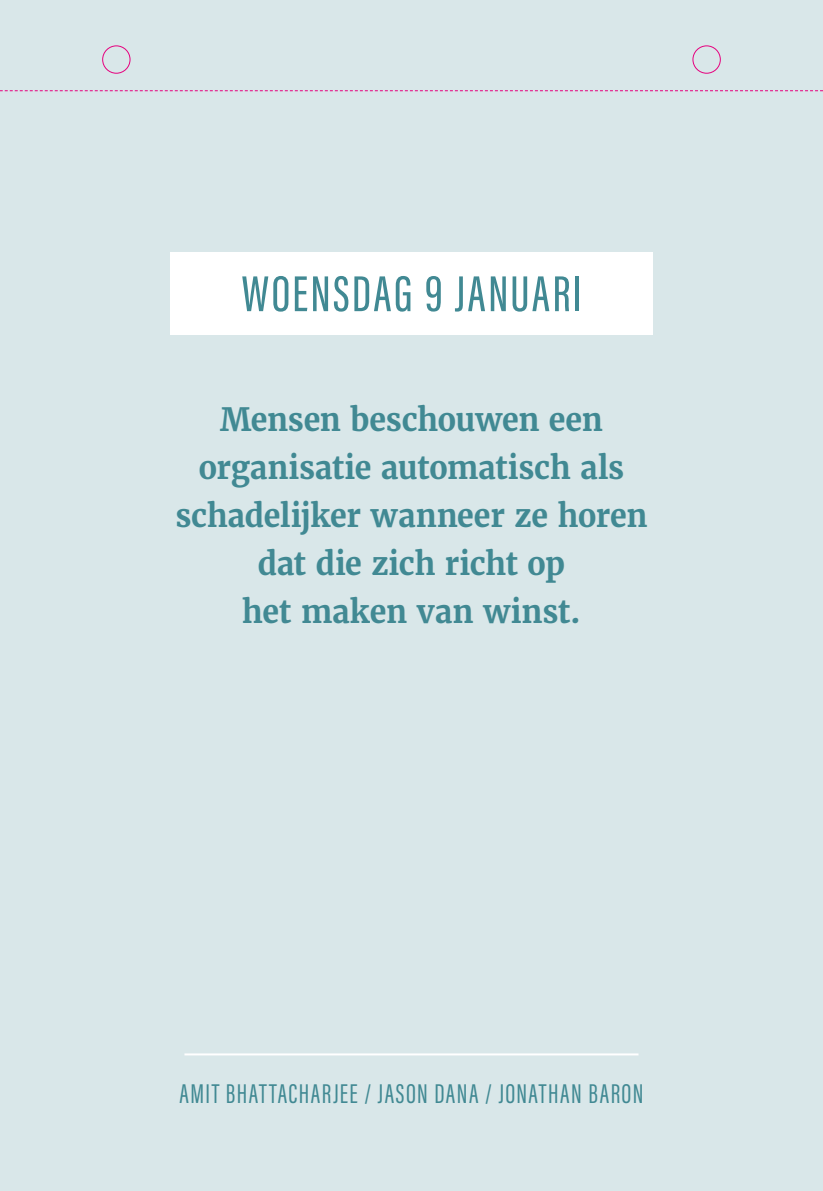
<style>
.page{position:relative;width:823px;height:1191px;background:#fff}
.page>*{position:absolute;margin:0;border:0;box-sizing:border-box;transform-origin:0 0}
.t1{font:500 52px "Acumin Pro Extra Cond";letter-spacing:.045em;color:#418993}
.t2{font:700 32px/48px "Merriweather";letter-spacing:-.01em;color:#418993;text-align:center;scale:.95 1}
.t3{font:28px "Acumin Pro Extra Cond";letter-spacing:.055em;color:#418993}
</style>
<div class="page">
<div style="left:0;top:0;width:822px;height:1191px;background:#d9e7e9"></div>
<div style="left:170px;top:252px;width:482px;height:83px;background:#fff"></div>
<hr style="left:184px;top:1053px;width:454px;height:2px;background:#fff">
<div style="left:102px;top:45px;width:28px;height:29px;border:1px solid #e6007e;border-radius:50%"></div>
<div style="left:692px;top:45px;width:28px;height:29px;border:1px solid #e6007e;border-radius:50%"></div>
<svg style="left:0;top:90px;width:822px;height:1px"></svg>
<h1 class="t1" style="left:241px;top:262px;width:341px">WOENSDAG 9 JANUARI</h1>
<p class="t2" style="left:175px;top:395px;width:498px">Mensen beschouwen een organisatie automatisch als schadelijker wanneer ze horen dat die zich richt op<br>het maken van winst.</p>
<p class="t3" style="left:179px;top:1077px;width:465px">AMIT BHATTACHARJEE / JASON DANA / JONATHAN BARON</p>
</div>
